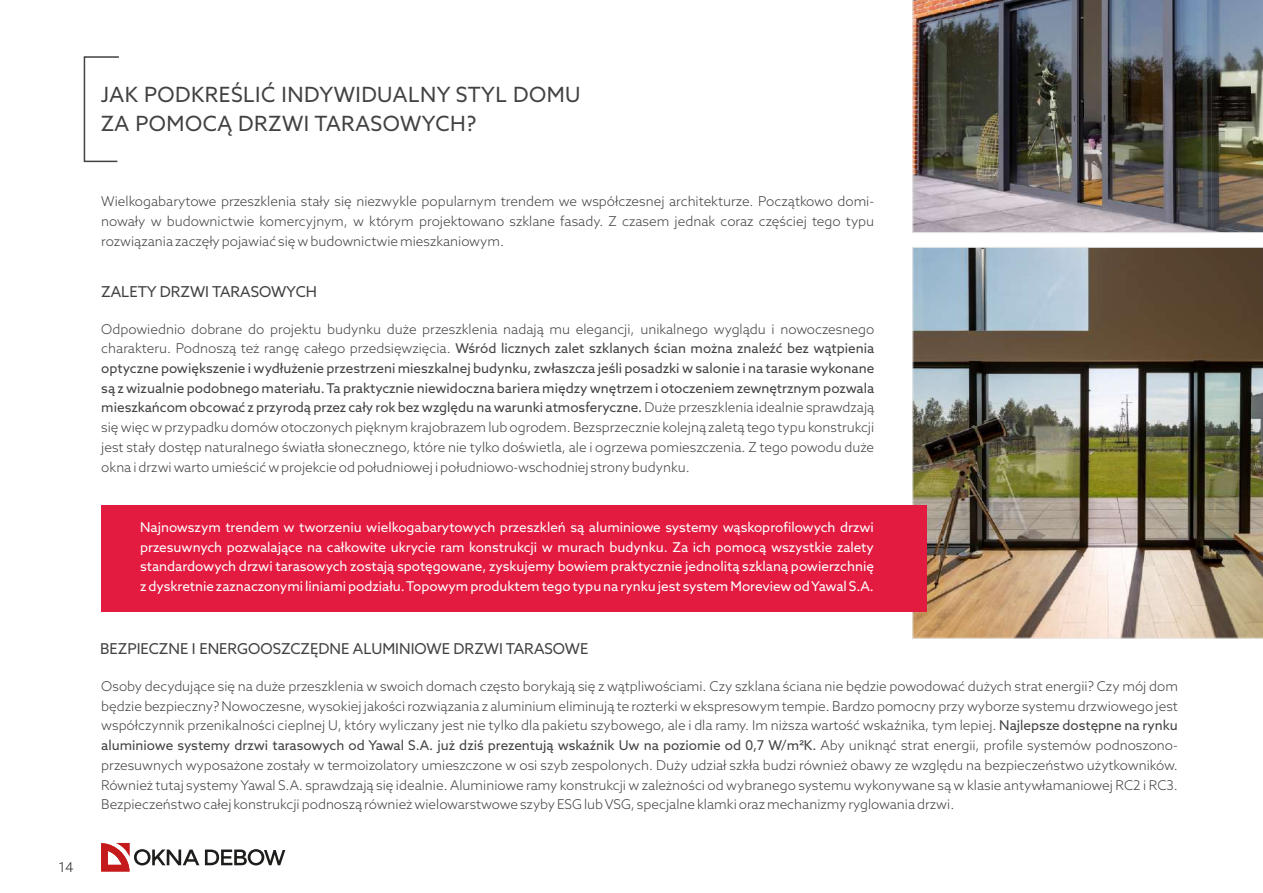
<style>
.page{position:relative;width:1263px;height:893px;background:#fff}
.page>*{position:absolute;margin:0;border:0;box-sizing:border-box;transform-origin:0 0}
.t1{font:21px/29.2px "Azo Sans";letter-spacing:.025em;color:#434242}
.t2{font:15px "Azo Sans";color:#434242}
.t3{font:300 13.5px/19.6px "Azo Sans";color:#434242;text-align:justify}
.t4{font:13.5px/19.6px "Azo Sans";color:#fefefe;text-align:justify}
.t5{font:300 13.5px "Azo Sans";color:#2b2a29}
.s1{font-weight:400}
.s2{font-family:"Arial";font-weight:400}
</style>
<div class="page">
<img style="left:912px;top:247px;width:351px;height:392px">
<div style="left:101px;top:505px;width:826px;height:107px;background:#e41b41"></div>
<svg style="left:83px;top:56px;width:36px;height:107px"></svg>
<img style="left:912px;top:0;width:351px;height:233px">
<svg style="left:101px;top:843px;width:98px;height:28px"></svg>
<svg style="left:205px;top:849px;width:80px;height:16px"></svg>
<p class="t5" style="left:59px;top:861px;width:17px">14</p>
<h1 class="t1" style="left:101px;top:82px;width:481px">JAK PODKREŚLIĆ INDYWIDUALNY STYL DOMU<br>ZA POMOCĄ DRZWI TARASOWYCH?</h1>
<p class="t3" style="left:101px;top:193px;width:774px">Wielkogabarytowe przeszklenia stały się niezwykle popularnym trendem we współczesnej architekturze. Początkowo domi&shy;nowały w budownictwie komercyjnym, w którym projektowano szklane fasady. Z czasem jednak coraz częściej tego typu rozwiązania zaczęły pojawiać się w budownictwie mieszkaniowym.</p>
<p class="t2" style="left:101px;top:286px;width:217px">ZALETY DRZWI TARASOWYCH</p>
<p class="t3" style="left:101px;top:320px;width:774px">Odpowiednio dobrane do projektu budynku duże przeszklenia nadają mu elegancji, unikalnego wyglądu i nowoczesnego charakteru. Podnoszą też rangę całego przedsięwzięcia. <span class="s1">Wśród licznych zalet szklanych ścian można znaleźć bez wątpienia optyczne powiększenie i wydłużenie przestrzeni mieszkalnej budynku, zwłaszcza jeśli posadzki w salonie i na tarasie wykonane są z wizualnie podobnego materiału. Ta praktycznie niewidoczna bariera między wnętrzem i otoczeniem zewnętrznym pozwala mieszkańcom obcować z przyrodą przez cały rok bez względu na warunki atmosferyczne.</span> Duże przeszklenia idealnie sprawdzają się więc w przypadku domów otoczonych pięknym krajobrazem lub ogrodem. Bezsprzecznie kolejną zaletą tego typu konstrukcji jest stały dostęp naturalnego światła słonecznego, które nie tylko doświetla, ale i ogrzewa pomieszczenia. Z tego powodu duże okna i drzwi warto umieścić w projekcie od południowej i południowo-wschodniej strony budynku.</p>
<p class="t4" style="left:140px;top:518px;width:735px">Najnowszym trendem w tworzeniu wielkogabarytowych przeszkleń są aluminiowe systemy wąskoprofilowych drzwi przesuwnych pozwalające na całkowite ukrycie ram konstrukcji w murach budynku. Za ich pomocą wszystkie zalety standardowych drzwi tarasowych zostają spotęgowane, zyskujemy bowiem praktycznie jednolitą szklaną powierzchnię z dyskretnie zaznaczonymi liniami podziału. Topowym produktem tego typu na rynku jest system Moreview od Yawal S.A.</p>
<p class="t2" style="left:100px;top:643px;width:490px">BEZPIECZNE I ENERGOOSZCZĘDNE ALUMINIOWE DRZWI TARASOWE</p>
<p class="t3" style="left:101px;top:677px;width:1078px">Osoby decydujące się na duże przeszklenia w swoich domach często borykają się z wątpliwościami. Czy szklana ściana nie będzie powodować dużych strat energii? Czy mój dom będzie bezpieczny? Nowoczesne, wysokiej jakości rozwiązania z aluminium eliminują te rozterki w ekspresowym tempie. Bardzo pomocny przy wyborze systemu drzwiowego jest współczynnik przenikalności cieplnej U, który wyliczany jest nie tylko dla pakietu szybowego, ale i dla ramy. Im niższa wartość wskaźnika, tym lepiej. <span class="s1">Najlepsze dostępne na rynku aluminiowe systemy drzwi tarasowych od Yawal S.A. już dziś prezentują wskaźnik Uw na poziomie od 0,7 W/m</span><span class="s2">²</span><span class="s1">K.</span> Aby uniknąć strat energii, profile systemów podnoszono&shy;przesuwnych wyposażone zostały w termoizolatory umieszczone w osi szyb zespolonych. Duży udział szkła budzi również obawy ze względu na bezpieczeństwo użytkowników.<br>Również tutaj systemy Yawal S.A. sprawdzają się idealnie. Aluminiowe ramy konstrukcji w zależności od wybranego systemu wykonywane są w klasie antywłamaniowej RC2 i RC3.<br>Bezpieczeństwo całej konstrukcji podnoszą również wielowarstwowe szyby ESG lub VSG, specjalne klamki oraz mechanizmy ryglowania drzwi.</p>
</div>
